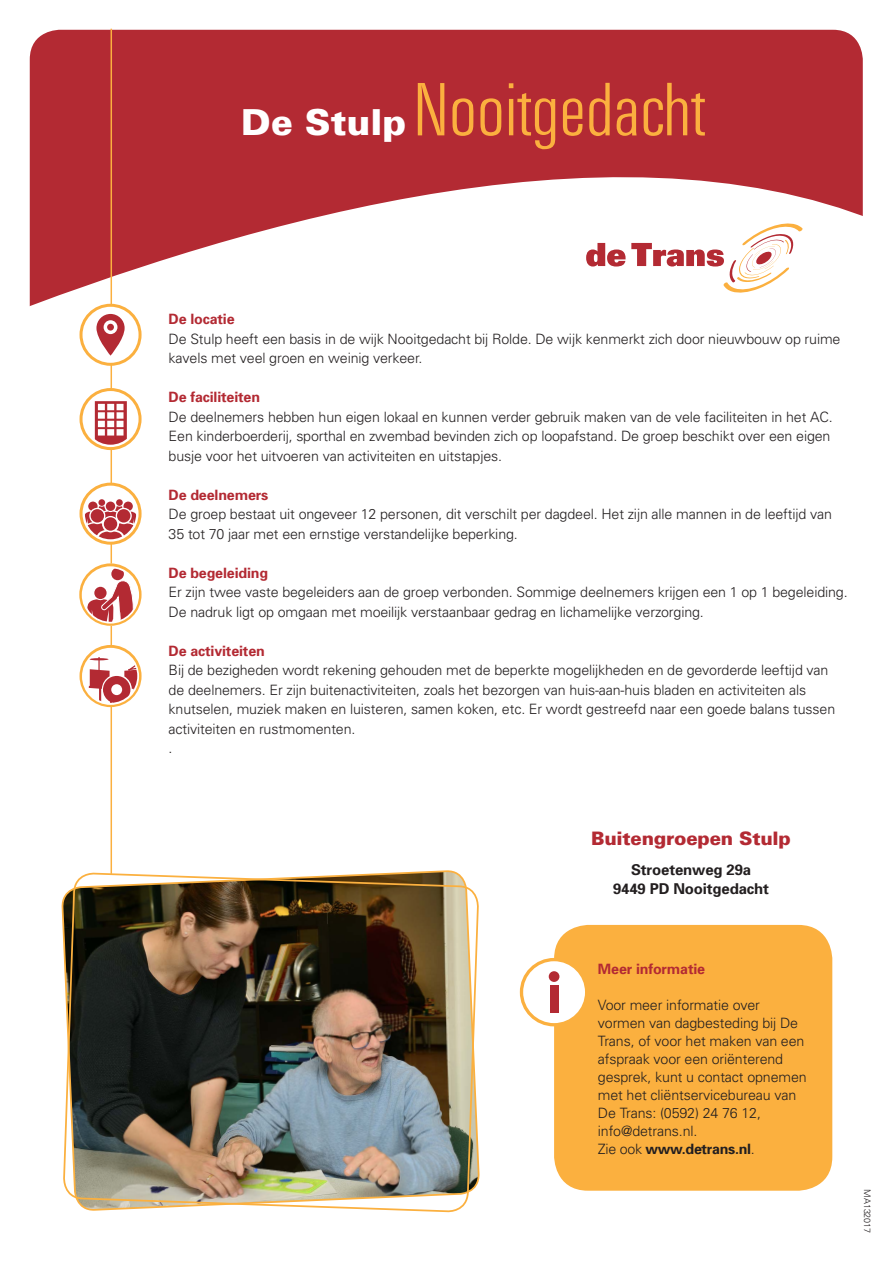
<style>
.page{position:relative;width:893px;height:1263px;background:#fff}
.page>*{position:absolute;margin:0;border:0;box-sizing:border-box;transform-origin:0 0}
.t1{font:300 74.55px "Univers Condensed BQ";color:#fbb03f}
.t2{font:900 35.85px "Univers";color:#fff}
.t3{font:900 18.6px "Univers";letter-spacing:-.01em;color:#b32a33}
.t4{font:700 15px/19.5px "Univers";letter-spacing:-.01em;color:#231f20;text-align:center}
.t5{font:300 14.25px/19.5px "Univers";letter-spacing:-.01em;color:#231f20}
.t6{font:700 14.25px "Univers";letter-spacing:-.01em;color:#b32a33}
.t7{font:300 9px "Univers";letter-spacing:-.01em;color:#231f20}
.s1{font-weight:700}
</style>
<div class="page">
<svg style="left:30px;top:30px;width:833px;height:296px;fill:#b32a33"></svg>
<hr style="left:111px;top:29px;width:1px;height:845px;background:#fbb03f">
<svg style="left:79px;top:563px;width:63px;height:63px"></svg>
<div style="left:111px;top:568px;width:13px;height:12px;background:#b32a33;border-radius:50%"></div>
<svg style="left:81px;top:484px;width:59px;height:59px"></svg>
<div style="left:80px;top:483px;width:62px;height:62px;border:3px solid #fbb03f;border-radius:50%"></div>
<svg style="left:85px;top:499px;width:51px;height:40px"></svg>
<svg style="left:81px;top:389px;width:59px;height:60px"></svg>
<div style="left:80px;top:388px;width:62px;height:62px;border:3px solid #fbb03f;border-radius:50%"></div>
<svg style="left:95px;top:401px;width:32px;height:44px"></svg>
<div style="left:81px;top:305px;width:59px;height:59px;background:#fff;border-radius:50%"></div>
<div style="left:80px;top:304px;width:62px;height:62px;border:3px solid #fbb03f;border-radius:50%"></div>
<svg style="left:96px;top:314px;width:29px;height:42px"></svg>
<div style="left:107px;top:324px;width:7px;height:7px;background:#b32a33;border-radius:50%"></div>
<div style="left:554px;top:925px;width:278px;height:266px;background:#fbb03f;border-radius:34px"></div>
<div style="left:521px;top:959px;width:66px;height:66px;background:#fff;border-radius:50%"></div>
<div style="left:520px;top:958px;width:68px;height:68px;border:3px solid #fbb03f;border-radius:50%"></div>
<div style="left:550px;top:985px;width:9px;height:28px;background:#b32a33"></div>
<div style="left:549px;top:971px;width:10px;height:11px;background:#b32a33;border-radius:50%"></div>
<svg style="left:586px;top:221px;width:217px;height:73px"></svg>
<img style="left:62px;top:872px;width:418px;height:341px">
<svg style="left:80px;top:645px;width:62px;height:62px"></svg>
<h2 class="t2" style="left:241px;top:100px;width:167px">De Stulp</h2>
<h1 class="t1" style="left:413px;top:69px;width:293px">Nooitgedacht</h1>
<p class="t6" style="left:169px;top:310px;width:68px">De locatie</p>
<p class="t5" style="left:169px;top:329px;width:673px">De Stulp heeft een basis in de wijk Nooitgedacht bij Rolde. De wijk kenmerkt zich door nieuwbouw op ruime kavels met veel groen en weinig verkeer.</p>
<p class="t6" style="left:169px;top:388px;width:93px">De faciliteiten</p>
<p class="t5" style="left:169px;top:407px;width:666px">De deelnemers hebben hun eigen lokaal en kunnen verder gebruik maken van de vele faciliteiten in het AC.<br>Een kinderboerderij, sporthal en zwembad bevinden zich op loopafstand. De groep beschikt over een eigen busje voor het uitvoeren van activiteiten en uitstapjes.</p>
<p class="t6" style="left:169px;top:486px;width:101px">De deelnemers</p>
<p class="t5" style="left:169px;top:504px;width:665px">De groep bestaat uit ongeveer 12 personen, dit verschilt per dagdeel. Het zijn alle mannen in de leeftijd van<br>35 tot 70 jaar met een ernstige verstandelijke beperking.</p>
<p class="t6" style="left:169px;top:564px;width:101px">De begeleiding</p>
<p class="t5" style="left:169px;top:582px;width:680px">Er zijn twee vaste begeleiders aan de groep verbonden. Sommige deelnemers krijgen een 1 op 1 begeleiding.<br>De nadruk ligt op omgaan met moeilijk verstaanbaar gedrag en lichamelijke verzorging.</p>
<p class="t6" style="left:169px;top:642px;width:98px">De activiteiten</p>
<p class="t5" style="left:169px;top:660px;width:668px">Bij de bezigheden wordt rekening gehouden met de beperkte mogelijkheden en de gevorderde leeftijd van de deelnemers. Er zijn buitenactiviteiten, zoals het bezorgen van huis-aan-huis bladen en activiteiten als knutselen, muziek maken en luisteren, samen koken, etc. Er wordt gestreefd naar een goede balans tussen activiteiten en rustmomenten.<br>.</p>
<h3 class="t3" style="left:591px;top:827px;width:201px">Buitengroepen Stulp</h3>
<p class="t4" style="left:613px;top:859px;width:157px">Stroetenweg 29a<br>9449 PD Nooitgedacht</p>
<p class="t6" style="left:598px;top:960px;width:109px">Meer informatie</p>
<p class="t5" style="left:598px;top:995px;width:210px;line-height:18px">Voor meer informatie over vormen van dagbesteding bij De<br>Trans, of voor het maken van een afspraak voor een oriënterend gesprek, kunt u contact opnemen met het cliëntservicebureau van<br>De Trans: (0592) 24 76 12, info@detrans.nl.<br>Zie ook <span class="s1">www.detrans.nl</span>.</p>
<p class="t7" style="left:873px;top:1189px;width:45px;rotate:90deg">MA132017</p>
</div>
